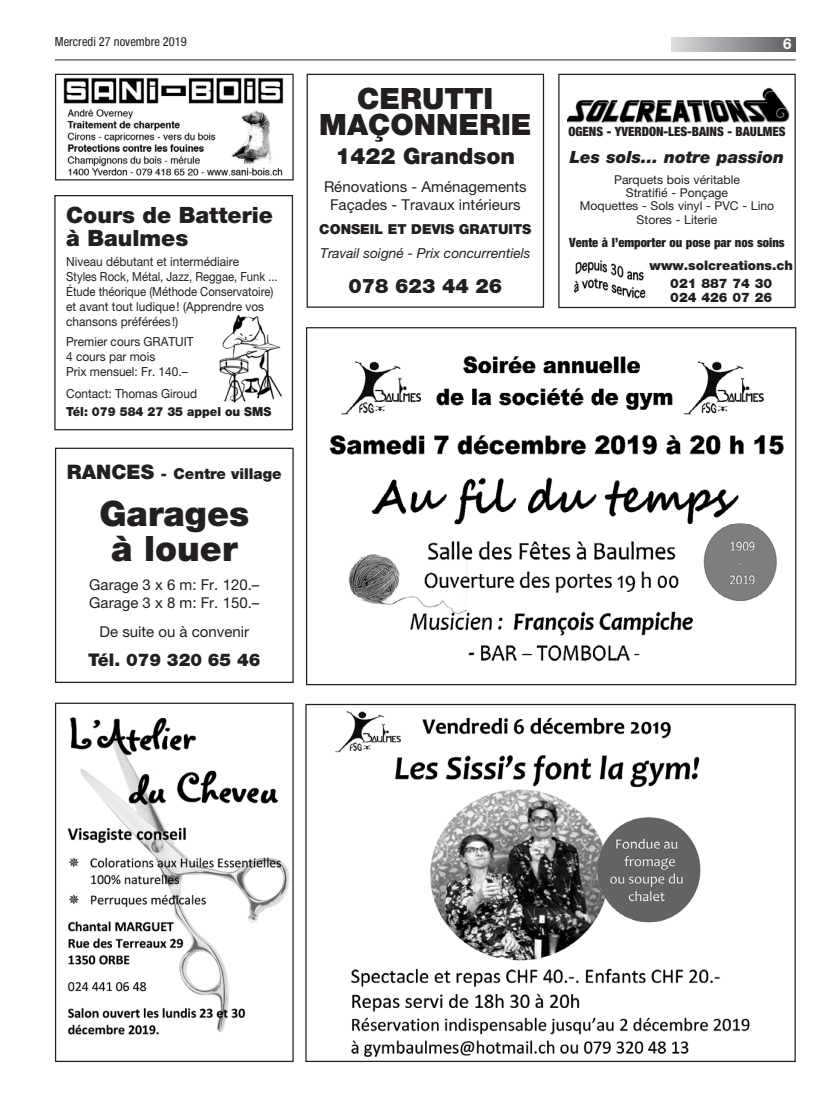
<style>
.page{position:relative;width:833px;height:1117px;background:#fff}
.page>*{position:absolute;margin:0;border:0;box-sizing:border-box;transform-origin:0 0}
.t1{font:900 35px/35px "Helvetica Neue LT Pro";color:#231f20;text-align:center}
.t2{font:900 29.38px/26.2px "Helvetica Neue LT Pro";color:#231f20;text-align:center}
.t3{font:900 22.5px/22.5px "Helvetica Neue LT Pro";color:#231f20}
.t4{font:900 20px "Helvetica Neue LT Pro";color:#231f20}
.t5{font:900 17.5px "Helvetica Neue LT Pro";color:#231f20}
.t6{font:italic 900 16.88px "Helvetica Neue LT Pro";color:#231f20}
.t7{font:15px/18px "Helvetica Neue LT Pro";color:#231f20}
.t8{font:900 15px "Helvetica Neue LT Pro";color:#231f20}
.t9{font:700 15px "Helvetica Neue LT Pro";color:#fff}
.t10{font:italic 13.75px "Helvetica Neue LT Pro";color:#231f20}
.t11{font:900 13.75px "Helvetica Neue LT Pro";color:#231f20}
.t12{font:900 13.12px/18.1px "Helvetica Neue LT Pro";color:#231f20;text-align:center}
.t13{font:900 condensed 12.75px "Helvetica Neue LT Pro";color:#231f20}
.t14{font:12.5px/15px "Helvetica Neue LT Pro";color:#231f20;scale:.95 1}
.t15{font:900 12.5px "Helvetica Neue LT Pro";color:#231f20;scale:.95 1}
.t16{font:condensed 12.5px "Helvetica Neue LT Pro";color:#231f20}
.t17{font:12.25px/13.4px "Helvetica Neue LT Pro";color:#231f20;text-align:center}
.s1{font-size:20px}
</style>
<div class="page">
<svg style="left:671px;top:37px;width:124px;height:14px;background:#9a9c9f"></svg>
<hr style="left:55px;top:60px;width:740px;height:1px;background:#231f20">
<img style="left:329px;top:356px;width:455px;height:306px">
<img style="left:67px;top:717px;width:222px;height:318px">
<div style="left:55px;top:702px;width:239px;height:359px;border:1px solid #231f20"></div>
<img style="left:335px;top:711px;width:415px;height:346px">
<div style="left:55px;top:447px;width:239px;height:235px;border:1px solid #231f20"></div>
<div style="left:306px;top:74px;width:238px;height:234px;border:1px solid #231f20"></div>
<img style="left:567px;top:87px;width:223px;height:36px">
<div style="left:558px;top:74px;width:237px;height:234px;border:1px solid #231f20"></div>
<img style="left:574px;top:260px;width:72px;height:39px">
<img style="left:64px;top:78px;width:220px;height:98px">
<div style="left:55px;top:74px;width:239px;height:106px;border:1px solid #231f20"></div>
<div style="left:54px;top:195px;width:239px;height:235px;border:1px solid #231f20"></div>
<img style="left:219px;top:314px;width:63px;height:89px">
<p class="t16" style="left:55px;top:34px;width:133px">Mercredi 27 novembre 2019</p>
<p class="t9" style="left:783px;top:35px;width:10px">6</p>
<h3 class="t3" style="left:66px;top:203px;width:208px">Cours de Batterie à Baulmes</h3>
<p class="t14" style="left:66px;top:253px;width:224px">Niveau débutant et intermédiaire<br>Styles Rock, Métal, Jazz, Reggae, Funk ...<br>Étude théorique (Méthode Conservatoire) et avant tout ludique! (Apprendre vos chansons préférées!)</p>
<p class="t14" style="left:66px;top:333px;width:136px">Premier cours GRATUIT<br>4 cours par mois<br>Prix mensuel: Fr. 140.–</p>
<p class="t14" style="left:66px;top:386px;width:139px">Contact: Thomas Giroud</p>
<p class="t15" style="left:66px;top:404px;width:217px">Tél: 079 584 27 35 appel ou SMS</p>
<p class="t8" style="left:67px;top:465px;width:216px"><span class="s1">RANCES</span> - Centre village</p>
<h1 class="t1" style="left:99px;top:495px;width:151px">Garages à louer</h1>
<p class="t7" style="left:89px;top:575px;width:172px">Garage 3 x 6 m: Fr. 120.–<br>Garage 3 x 8 m: Fr. 150.–</p>
<p class="t7" style="left:100px;top:622px;width:151px">De suite ou à convenir</p>
<h3 class="t5" style="left:88px;top:648px;width:174px">Tél. 079 320 65 46</h3>
<h2 class="t2" style="left:319px;top:85px;width:214px">CERUTTI<br>MAÇONNERIE</h2>
<h3 class="t3" style="left:335px;top:145px;width:181px">1422 Grandson</h3>
<p class="t7" style="left:324px;top:177px;width:204px;text-align:center">Rénovations - Aménagements<br>Façades - Travaux intérieurs</p>
<p class="t11" style="left:319px;top:221px;width:214px">CONSEIL ET DEVIS GRATUITS</p>
<p class="t10" style="left:320px;top:245px;width:212px">Travail soigné - Prix concurrentiels</p>
<h3 class="t4" style="left:348px;top:274px;width:155px">078 623 44 26</h3>
<p class="t13" style="left:568px;top:123px;width:219px">OGENS - YVERDON-LES-BAINS - BAULMES</p>
<h3 class="t6" style="left:570px;top:147px;width:216px">Les sols... notre passion</h3>
<p class="t17" style="left:580px;top:173px;width:196px">Parquets bois véritable<br>Stratifié - Ponçage<br>Moquettes - Sols vinyl - PVC - Lino<br>Stores - Literie</p>
<p class="t13" style="left:569px;top:234px;width:217px">Vente à l’emporter ou pose par nos soins</p>
<p class="t12" style="left:649px;top:256px;width:145px">www.solcreations.ch<br>021 887 74 30</p>
<p class="t12" style="left:670px;top:288px;width:104px">024 426 07 26</p>
</div>
